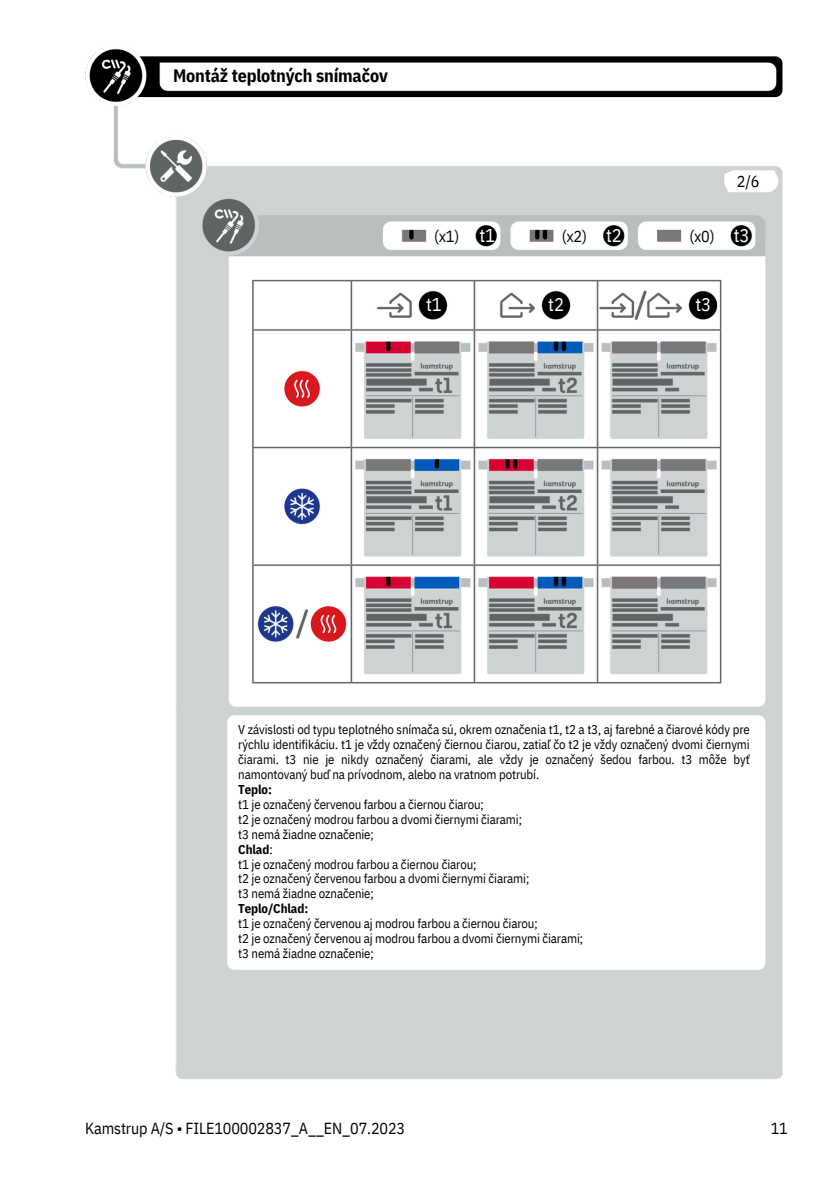
<style>
.page{position:relative;width:839px;height:1191px;background:#fff}
.page>*{position:absolute;margin:0;border:0;box-sizing:border-box;transform-origin:0 0}
.t1{font:18.6px "IBM Plex Sans Cond";letter-spacing:-.01em;color:#fff}
.t2{font:700 18px "IBM Plex Sans Cond";letter-spacing:-.01em;color:#000}
.t3{font:16px "IBM Plex Sans Cond";letter-spacing:-.01em;color:#000}
.t4{font:12.8px/15px "IBM Plex Sans Cond";letter-spacing:-.01em;color:#000;text-align:justify}
.t5{font:700 12.8px "IBM Plex Sans Cond";letter-spacing:-.01em;color:#000}
.s1{font-weight:400}
</style>
<div class="page">
<img style="left:85px;top:46px;width:698px;height:1033px">
<p class="t2" style="left:173px;top:63px;width:216px">Montáž teplotných snímačov</p>
<p class="t3" style="left:736px;top:171px;width:24px">2/6</p>
<p class="t3" style="left:434px;top:226px;width:27px">(x1)</p>
<h3 class="t3" style="left:561px;top:226px;width:27px">(x2)</h3>
<p class="t3" style="left:689px;top:226px;width:27px">(x0)</p>
<p class="t1" style="left:733px;top:223px;width:17px">t3</p>
<p class="t1" style="left:606px;top:223px;width:17px">t2</p>
<p class="t1" style="left:479px;top:223px;width:17px">t1</p>
<p class="t1" style="left:426px;top:292px;width:17px">t1</p>
<p class="t1" style="left:548px;top:292px;width:17px">t2</p>
<p class="t1" style="left:695px;top:292px;width:17px">t3</p>
<h3 class="t4" style="left:238px;top:722px;width:513px">V závislosti od typu teplotného snímača sú, okrem označenia t1, t2 a t3, aj farebné a čiarové kódy pre rýchlu identifikáciu. t1 je vždy označený čiernou čiarou, zatiaľ čo t2 je vždy označený dvomi čiernymi čiarami. t3 nie je nikdy označený čiarami, ale vždy je označený šedou farbou. t3 môže byť namontovaný buď na prívodnom, alebo na vratnom potrubí.</h3>
<h2 class="t5" style="left:238px;top:781px;width:35px">Teplo:</h2>
<h2 class="t4" style="left:238px;top:797px;width:247px">t1 je označený červenou farbou a čiernou čiarou;</h2>
<h3 class="t4" style="left:238px;top:811px;width:285px">t2 je označený modrou farbou a dvomi čiernymi čiarami;</h3>
<h2 class="t4" style="left:238px;top:826px;width:137px">t3 nemá žiadne označenie;</h2>
<h2 class="t5" style="left:238px;top:840px;width:36px">Chlad<span class="s1">:</span></h2>
<h3 class="t4" style="left:238px;top:856px;width:240px">t1 je označený modrou farbou a čiernou čiarou;</h3>
<h3 class="t4" style="left:238px;top:871px;width:292px">t2 je označený červenou farbou a dvomi čiernymi čiarami;</h3>
<h2 class="t4" style="left:238px;top:886px;width:137px">t3 nemá žiadne označenie;</h2>
<h2 class="t5" style="left:238px;top:900px;width:72px">Teplo/Chlad:</h2>
<p class="t4" style="left:238px;top:916px;width:301px">t1 je označený červenou aj modrou farbou a čiernou čiarou;</p>
<p class="t4" style="left:238px;top:931px;width:346px">t2 je označený červenou aj modrou farbou a dvomi čiernymi čiarami;</p>
<p class="t4" style="left:238px;top:946px;width:137px">t3 nemá žiadne označenie;</p>
<h1 class="t3" style="left:85px;top:1118px;width:321px">Kamstrup A/S • FILE100002837_A__EN_07.2023</h1>
<p class="t3" style="left:770px;top:1118px;width:19px">11</p>
</div>
